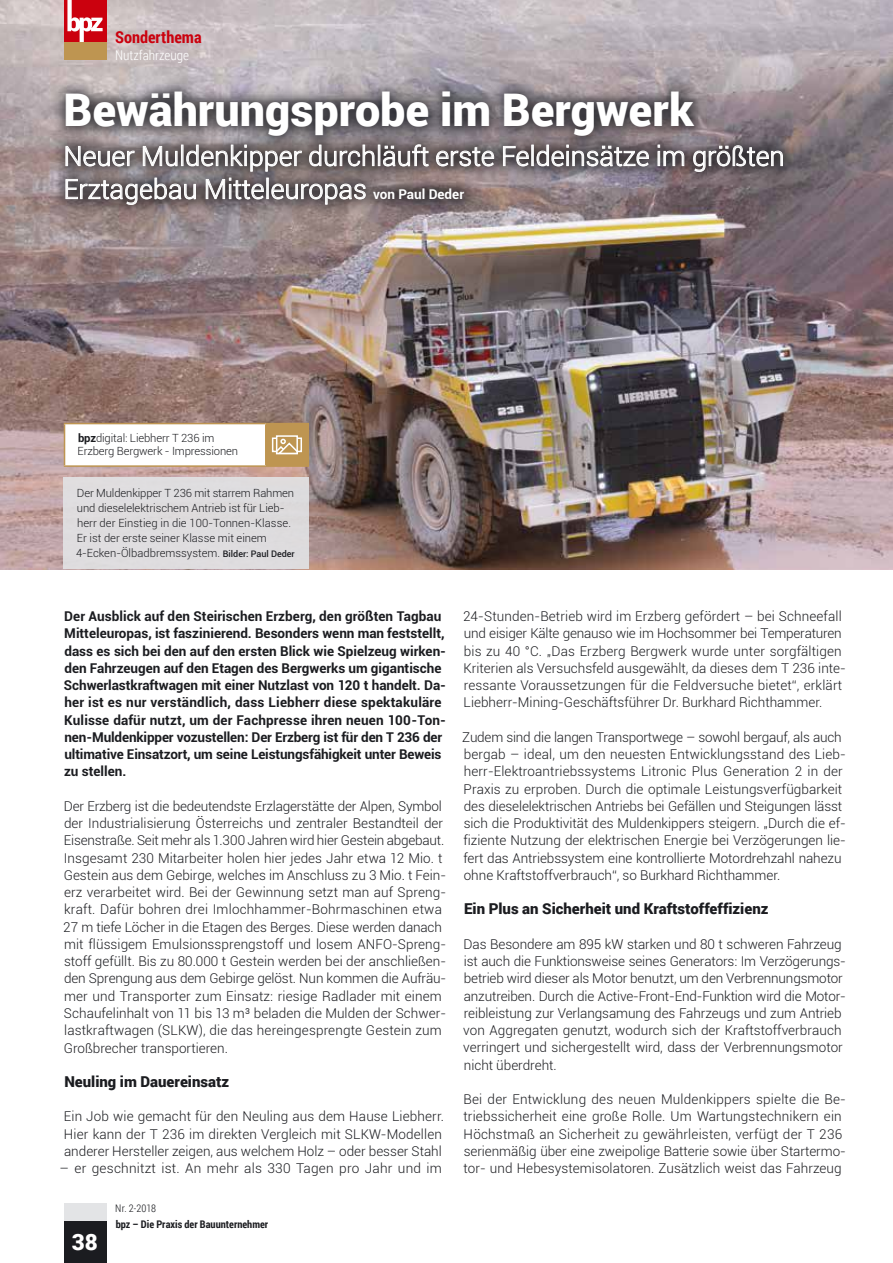
<style>
.page{position:relative;width:893px;height:1263px;background:#fff}
.page>*{position:absolute;margin:0;border:0;box-sizing:border-box;transform-origin:0 0}
.t1{font:900 45px "Roboto";color:#fff}
.t2{font:300 27px/33px "Roboto";color:#fff}
.t3{font:900 22.5px "Roboto";color:#fff}
.t4{font:700 16.5px "Roboto Condensed";color:#cb010e}
.t5{font:900 15px "Roboto";color:#1b1c20}
.t6{font:300 13.5px/17.2px "Roboto";color:#1b1c20}
.t7{font:700 13.5px/17.2px "Roboto";color:#1b1c20}
.t8{font:300 13.5px "Roboto Condensed";color:#fff}
.t9{font:300 11.25px/15px "Roboto";letter-spacing:-.005em;color:#1b1c20}
.t10{font:700 10.5px "Roboto Condensed";color:#1b1c20}
.t11{font:300 10.5px "Roboto Condensed";letter-spacing:.005em;color:#1b1c20}
.s1{font-weight:700;font-size:13.5px}
.s2{font-weight:700}
.s3{font-weight:500;font-size:9px}
</style>
<div class="page">
<img style="left:0;top:0;width:893px;height:569px">
<div style="left:50px;top:76px;width:749px;height:143px;background:#1b1c20;opacity:.75"></div>
<svg style="left:66px;top:146px;width:68px;height:20px"></svg>
<svg style="left:143px;top:146px;width:34px;height:20px"></svg>
<div style="left:181px;top:145px;width:2px;height:21px;border:1px solid #fff"></div>
<svg style="left:187px;top:145px;width:115px;height:26px;background:#847f80"></svg>
<svg style="left:309px;top:145px;width:65px;height:21px"></svg>
<div style="left:378px;top:145px;width:2px;height:21px;border:1px solid #fff"></div>
<svg style="left:383px;top:145px;width:45px;height:21px"></svg>
<svg style="left:436px;top:148px;width:58px;height:18px"></svg>
<svg style="left:503px;top:145px;width:146px;height:21px;background:#858183"></svg>
<svg style="left:658px;top:145px;width:26px;height:21px"></svg>
<svg style="left:693px;top:146px;width:90px;height:26px;background:#777276"></svg>
<svg style="left:66px;top:178px;width:130px;height:27px;background:#837d7e"></svg>
<svg style="left:206px;top:178px;width:159px;height:26px;background:#837c7f"></svg>
<div style="left:64px;top:477px;width:245px;height:92px;background:#dedddf"></div>
<div style="left:65px;top:424px;width:201px;height:42px;background:#fff"></div>
<div style="left:266px;top:424px;width:42px;height:42px;background:#be9551"></div>
<hr style="left:64px;top:423px;width:202px;height:1px;background:#be9551">
<hr style="left:64px;top:424px;width:1px;height:41px;background:#be9551">
<hr style="left:266px;top:423px;width:43px;height:1px;background:#be9551">
<hr style="left:265px;top:424px;width:1px;height:41px;background:#be9551">
<hr style="left:308px;top:424px;width:1px;height:41px;background:#be9551">
<hr style="left:64px;top:465px;width:202px;height:2px;background:#be9551">
<hr style="left:266px;top:465px;width:43px;height:2px;background:#be9551">
<div style="left:272px;top:437px;width:30px;height:15px;border:2px solid #fff"></div>
<div style="left:277px;top:436px;width:20px;height:18px;background:#be9551"></div>
<svg style="left:279px;top:439px;width:16px;height:12px"></svg>
<div style="left:276px;top:435px;width:22px;height:19px;border:2px solid #fff"></div>
<div style="left:64px;top:1220px;width:42px;height:43px;background:#1b1c20"></div>
<div style="left:64px;top:0;width:42px;height:43px;background:#cb010e"></div>
<svg style="left:67px;top:0;width:36px;height:43px"></svg>
<div style="left:64px;top:1203px;width:42px;height:17px;background:#e3e4e6"></div>
<div style="left:64px;top:43px;width:42px;height:17px;background:#be9551"></div>
<p class="t4" style="left:115px;top:25px;width:88px">Sonderthema</p>
<p class="t8" style="left:115px;top:45px;width:76px">Nutzfahrzeuge</p>
<h1 class="t1" style="left:64px;top:78px;width:632px">Bewährungsprobe im Bergwerk</h1>
<h2 class="t2" style="left:64px;top:139px;width:723px">Neuer Muldenkipper durchläuft erste Feldeinsätze im größten<br>Erztagebau Mitteleuropas <span class="s1">von Paul Deder</span></h2>
<p class="t9" style="left:78px;top:430px;width:162px;line-height:13.5px"><span class="s2">bpz</span>digital: Liebherr T 236 im<br>Erzberg Bergwerk - Impressionen</p>
<p class="t9" style="left:76px;top:485px;width:220px">Der Muldenkipper T 236 mit starrem Rahmen und dieselelektrischem Antrieb ist für Lieb&shy;herr der Einstieg in die 100-Tonnen-Klasse.<br>Er ist der erste seiner Klasse mit einem 4-Ecken-Ölbadbremssystem. <span class="s3">Bilder: Paul Deder</span></p>
<p class="t7" style="left:64px;top:607px;width:384px">Der Ausblick auf den Steirischen Erzberg, den größten Tagbau Mitteleuropas, ist faszinierend. Besonders wenn man feststellt, dass es sich bei den auf den ersten Blick wie Spielzeug wirken&shy;den Fahrzeugen auf den Etagen des Bergwerks um gigantische Schwerlastkraftwagen mit einer Nutzlast von 120 t handelt. Da&shy;her ist es nur verständlich, dass Liebherr diese spektakuläre Kulisse dafür nutzt, um der Fachpresse ihren neuen 100-Ton&shy;nen-Muldenkipper vozustellen: Der Erzberg ist für den T 236 der ultimative Einsatzort, um seine Leistungsfähigkeit unter Beweis zu stellen.</p>
<p class="t6" style="left:63px;top:797px;width:384px">Der Erzberg ist die bedeutendste Erzlagerstätte der Alpen, Symbol der Industrialisierung Österreichs und zentraler Bestandteil der Eisenstraße. Seit mehr als 1.300 Jahren wird hier Gestein abgebaut.<br>Insgesamt 230 Mitarbeiter holen hier jedes Jahr etwa 12 Mio. t Gestein aus dem Gebirge, welches im Anschluss zu 3 Mio. t Fein&shy;erz verarbeitet wird. Bei der Gewinnung setzt man auf Spreng&shy;kraft. Dafür bohren drei Imlochhammer-Bohrmaschinen etwa 27 m tiefe Löcher in die Etagen des Berges. Diese werden danach mit flüssigem Emulsionssprengstoff und losem ANFO-Spreng&shy;stoff gefüllt. Bis zu 80.000 t Gestein werden bei der anschließen&shy;den Sprengung aus dem Gebirge gelöst. Nun kommen die Aufräu&shy;mer und Transporter zum Einsatz: riesige Radlader mit einem Schaufelinhalt von 11 bis 13 m³ beladen die Mulden der Schwer&shy;lastkraftwagen (SLKW), die das hereingesprengte Gestein zum Großbrecher transportieren.</p>
<p class="t5" style="left:64px;top:1071px;width:166px">Neuling im Dauereinsatz</p>
<p class="t6" style="left:64px;top:1107px;width:382px">Ein Job wie gemacht für den Neuling aus dem Hause Liebherr.<br>Hier kann der T 236 im direkten Vergleich mit SLKW-Modellen anderer Hersteller zeigen, aus welchem Holz – oder besser Stahl</p>
<p class="t6" style="left:60px;top:1159px;width:384px">– er geschnitzt ist. An mehr als 330 Tagen pro Jahr und im</p>
<h3 class="t3" style="left:72px;top:1226px;width:28px">38</h3>
<p class="t11" style="left:115px;top:1201px;width:42px">Nr. 2-2018</p>
<p class="t10" style="left:116px;top:1217px;width:154px">bpz – Die Praxis der Bauunternehmer</p>
<p class="t6" style="left:463px;top:607px;width:384px">24-Stunden-Betrieb wird im Erzberg gefördert – bei Schneefall und eisiger Kälte genauso wie im Hochsommer bei Temperaturen bis zu 40 °C. „Das Erzberg Bergwerk wurde unter sorgfältigen Kriterien als Versuchsfeld ausgewählt, da dieses dem T 236 inte&shy;ressante Voraussetzungen für die Feldversuche bietet“, erklärt Liebherr-Mining-Geschäftsführer Dr. Burkhard Richthammer.</p>
<p class="t6" style="left:462px;top:728px;width:385px">Zudem sind die langen Transportwege – sowohl bergauf, als auch bergab – ideal, um den neuesten Entwicklungsstand des Lieb&shy;herr-Elektroantriebssystems Litronic Plus Generation 2 in der Praxis zu erproben. Durch die optimale Leistungsverfügbarkeit des dieselelektrischen Antriebs bei Gefällen und Steigungen lässt sich die Produktivität des Muldenkippers steigern. „Durch die ef&shy;fiziente Nutzung der elektrischen Energie bei Verzögerungen lie&shy;fert das Antriebssystem eine kontrollierte Motordrehzahl nahezu ohne Kraftstoffverbrauch“, so Burkhard Richthammer.</p>
<p class="t5" style="left:464px;top:898px;width:306px">Ein Plus an Sicherheit und Kraftstoffeffizienz</p>
<p class="t6" style="left:463px;top:935px;width:384px">Das Besondere am 895 kW starken und 80 t schweren Fahrzeug ist auch die Funktionsweise seines Generators: Im Verzögerungs&shy;betrieb wird dieser als Motor benutzt, um den Verbrennungsmotor anzutreiben. Durch die Active-Front-End-Funktion wird die Motor&shy;reibleistung zur Verlangsamung des Fahrzeugs und zum Antrieb von Aggregaten genutzt, wodurch sich der Kraftstoffverbrauch verringert und sichergestellt wird, dass der Verbrennungsmotor nicht überdreht.</p>
<p class="t6" style="left:463px;top:1090px;width:384px">Bei der Entwicklung des neuen Muldenkippers spielte die Be&shy;triebssicherheit eine große Rolle. Um Wartungstechnikern ein Höchstmaß an Sicherheit zu gewährleisten, verfügt der T 236 serienmäßig über eine zweipolige Batterie sowie über Startermo&shy;tor- und Hebesystemisolatoren. Zusätzlich weist das Fahrzeug</p>
</div>
